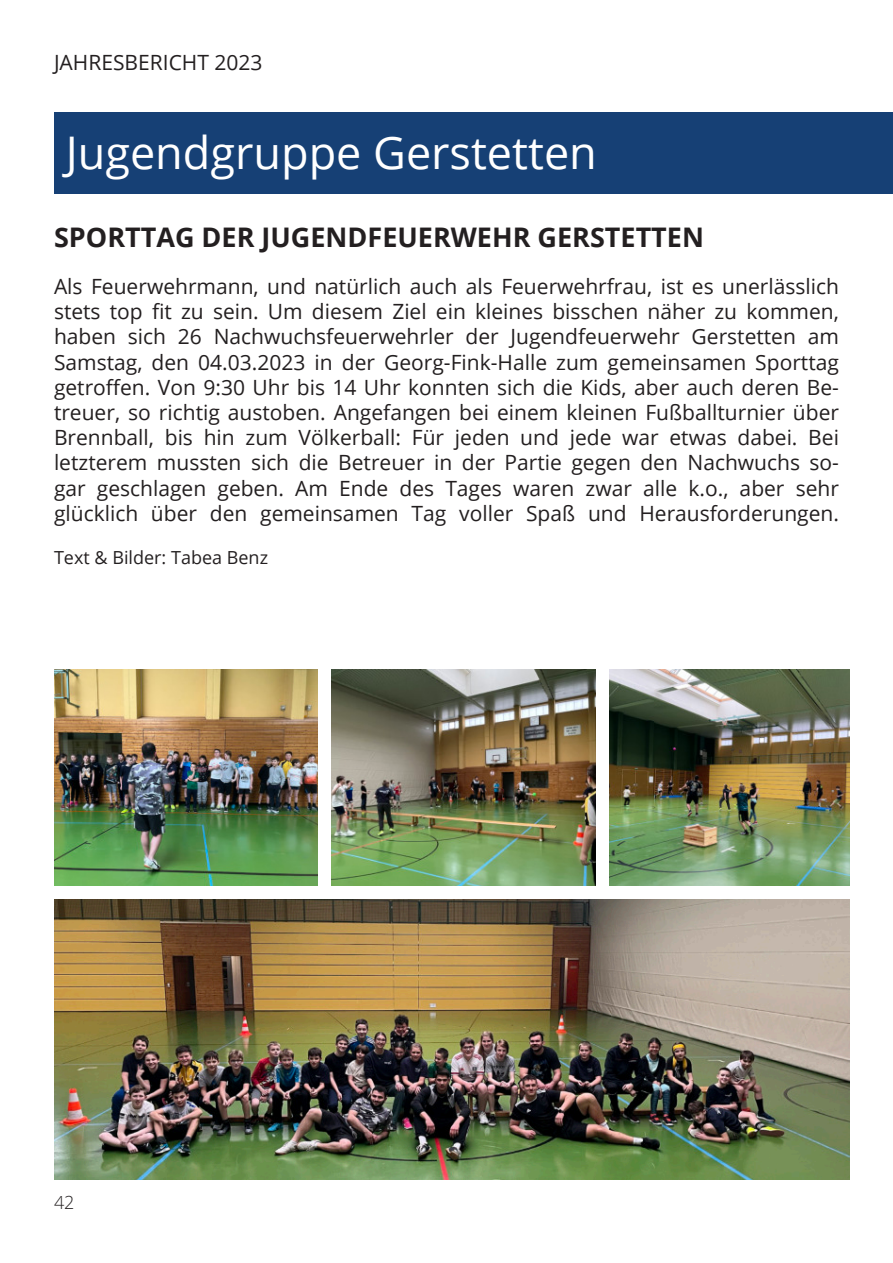
<style>
.page{position:relative;width:893px;height:1263px;background:#fff}
.page>*{position:absolute;margin:0;border:0;box-sizing:border-box;transform-origin:0 0}
.t1{font:45px "Open Sans";color:#fff}
.t2{font:700 27px "Open Sans";color:#231f20}
.t3{font:21px/25.2px "Open Sans";color:#231f20;text-align:justify}
.t4{font:18px "Open Sans";color:#231f20}
.t5{font:300 18px "Open Sans";color:#231f20}
</style>
<div class="page">
<div style="left:54px;top:112px;width:839px;height:81px;background:#164075"></div>
<img style="left:54px;top:669px;width:795px;height:510px">
<div style="left:54px;top:886px;width:806px;height:13px;background:#fff"></div>
<div style="left:318px;top:663px;width:13px;height:229px;background:#fff"></div>
<div style="left:596px;top:665px;width:13px;height:229px;background:#fff"></div>
<p class="t3" style="left:54px;top:52px;width:210px">JAHRESBERICHT 2023</p>
<h1 class="t1" style="left:66px;top:135px;width:533px">Jugendgruppe Gerstetten</h1>
<p class="t2" style="left:54px;top:226px;width:651px">SPORTTAG DER JUGENDFEUERWEHR GERSTETTEN</p>
<p class="t3" style="left:54px;top:276px;width:786px">Als Feuerwehrmann, und natürlich auch als Feuerwehrfrau, ist es unerlässlich stets top fit zu sein. Um diesem Ziel ein kleines bisschen näher zu kommen, haben sich 26 Nachwuchsfeuerwehrler der Jugendfeuerwehr Gerstetten am Samstag, den 04.03.2023 in der Georg-Fink-Halle zum gemeinsamen Sporttag getroffen. Von 9:30 Uhr bis 14 Uhr konnten sich die Kids, aber auch deren Be&shy;treuer, so richtig austoben. Angefangen bei einem kleinen Fußballturnier über Brennball, bis hin zum Völkerball: Für jeden und jede war etwas dabei. Bei letzterem mussten sich die Betreuer in der Partie gegen den Nachwuchs so&shy;gar geschlagen geben. Am Ende des Tages waren zwar alle k.o., aber sehr glücklich über den gemeinsamen Tag voller Spaß und Herausforderungen.</p>
<p class="t4" style="left:54px;top:550px;width:216px">Text &amp; Bilder: Tabea Benz</p>
<p class="t5" style="left:54px;top:1195px;width:22px">42</p>
</div>
